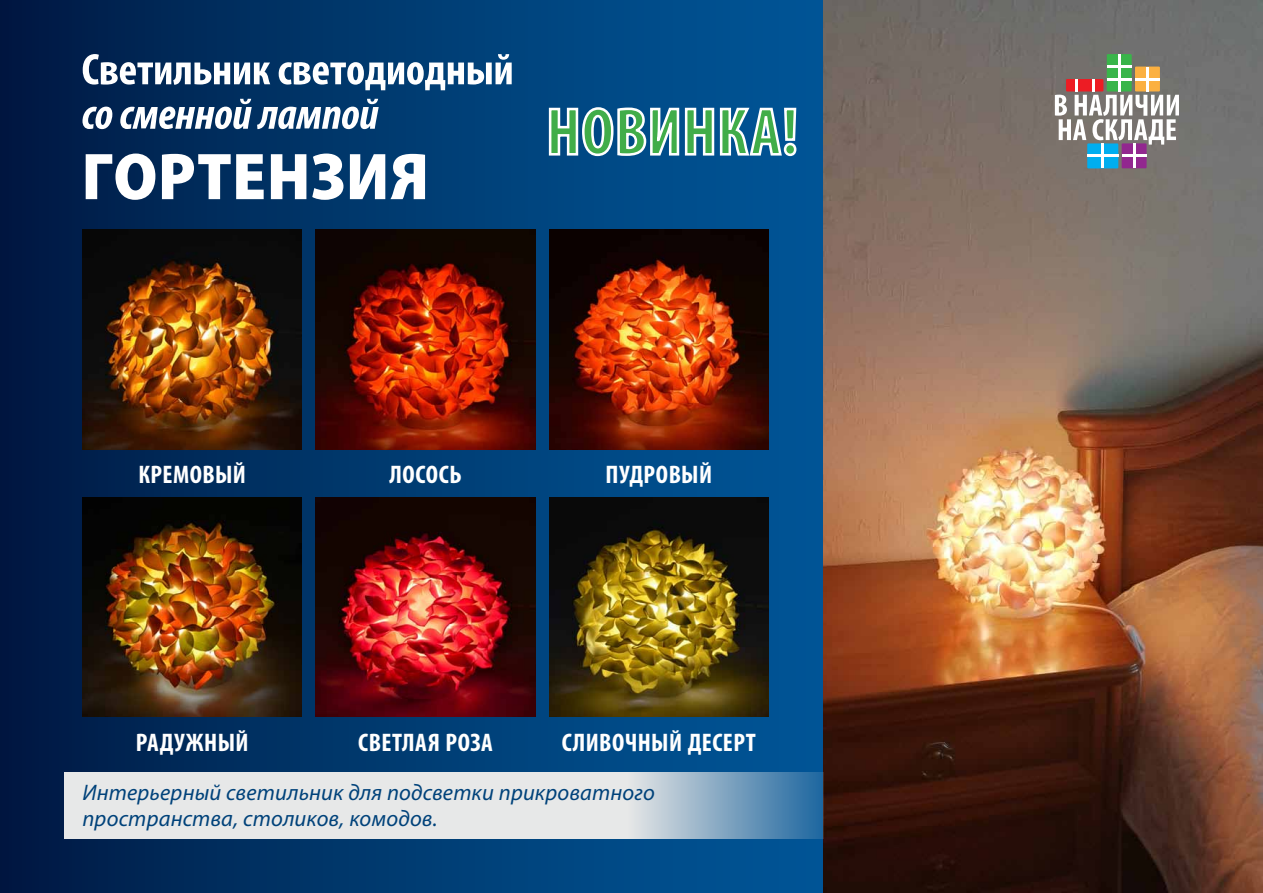
<style>
.page{position:relative;width:1263px;height:893px;background:#fff}
.page>*{position:absolute;margin:0;border:0;box-sizing:border-box;transform-origin:0 0}
.t1{font:700 condensed 67.2px "Myriad Pro";letter-spacing:.01em;color:#41ad49}
.t2{font:700 condensed 25.5px "Myriad Pro";letter-spacing:.02em;color:#fff}
.t3{font:italic 22.5px/25.5px "Myriad Pro";letter-spacing:.005em;color:#00427a}
</style>
<div class="page">
<div style="left:0;top:0;width:841px;height:893px;background:linear-gradient(to right,#011c46,#015b9d)"></div>
<img style="left:823px;top:0;width:440px;height:893px">
<div style="left:1135px;top:67px;width:25px;height:24px;background:#fbb041"></div>
<hr style="left:1146px;top:67px;width:2px;height:24px;background:#fff">
<hr style="left:1135px;top:78px;width:25px;height:2px;background:#fff">
<div style="left:1107px;top:54px;width:25px;height:37px;background:#39b54a"></div>
<hr style="left:1118px;top:54px;width:2px;height:37px;background:#fff">
<hr style="left:1107px;top:78px;width:25px;height:2px;background:#fff">
<hr style="left:1107px;top:65px;width:25px;height:3px;background:#fff">
<svg style="left:1055px;top:79px;width:124px;height:66px"></svg>
<div style="left:1122px;top:143px;width:24px;height:25px;background:#92278f"></div>
<hr style="left:1133px;top:143px;width:2px;height:25px;background:#fff">
<hr style="left:1122px;top:155px;width:24px;height:2px;background:#fff">
<div style="left:1087px;top:143px;width:31px;height:25px;background:#00aeef"></div>
<hr style="left:1102px;top:143px;width:2px;height:25px;background:#fff">
<hr style="left:1087px;top:155px;width:31px;height:2px;background:#fff">
<svg style="left:64px;top:773px;width:759px;height:66px;background:#cdd7de"></svg>
<img style="left:316px;top:230px;width:219px;height:219px">
<img style="left:549px;top:230px;width:219px;height:219px">
<img style="left:82px;top:497px;width:220px;height:220px">
<img style="left:316px;top:497px;width:219px;height:220px">
<img style="left:549px;top:497px;width:219px;height:220px">
<img style="left:82px;top:230px;width:220px;height:219px">
<svg style="left:83px;top:54px;width:187px;height:31px"></svg>
<svg style="left:279px;top:54px;width:233px;height:36px"></svg>
<svg style="left:82px;top:107px;width:30px;height:22px"></svg>
<svg style="left:120px;top:99px;width:259px;height:30px"></svg>
<svg style="left:86px;top:154px;width:69px;height:46px"></svg>
<svg style="left:162px;top:154px;width:102px;height:45px"></svg>
<svg style="left:271px;top:154px;width:35px;height:45px"></svg>
<svg style="left:312px;top:154px;width:31px;height:46px"></svg>
<svg style="left:350px;top:154px;width:75px;height:45px"></svg>
<svg style="left:548px;top:106px;width:250px;height:51px"></svg>
<h1 class="t1" style="left:546px;top:90px;width:253px">НОВИНКА!</h1>
<p class="t2" style="left:138px;top:458px;width:109px">КРЕМОВЫЙ</p>
<p class="t2" style="left:389px;top:458px;width:74px">ЛОСОСЬ</p>
<p class="t2" style="left:605px;top:458px;width:108px">ПУДРОВЫЙ</p>
<p class="t2" style="left:136px;top:726px;width:114px">РАДУЖНЫЙ</p>
<p class="t2" style="left:358px;top:726px;width:136px">СВЕТЛАЯ РОЗА</p>
<p class="t2" style="left:562px;top:726px;width:196px">СЛИВОЧНЫЙ ДЕСЕРТ</p>
<p class="t3" style="left:82px;top:780px;width:574px">Интерьерный светильник для подсветки прикроватного пространства, столиков, комодов.</p>
</div>
